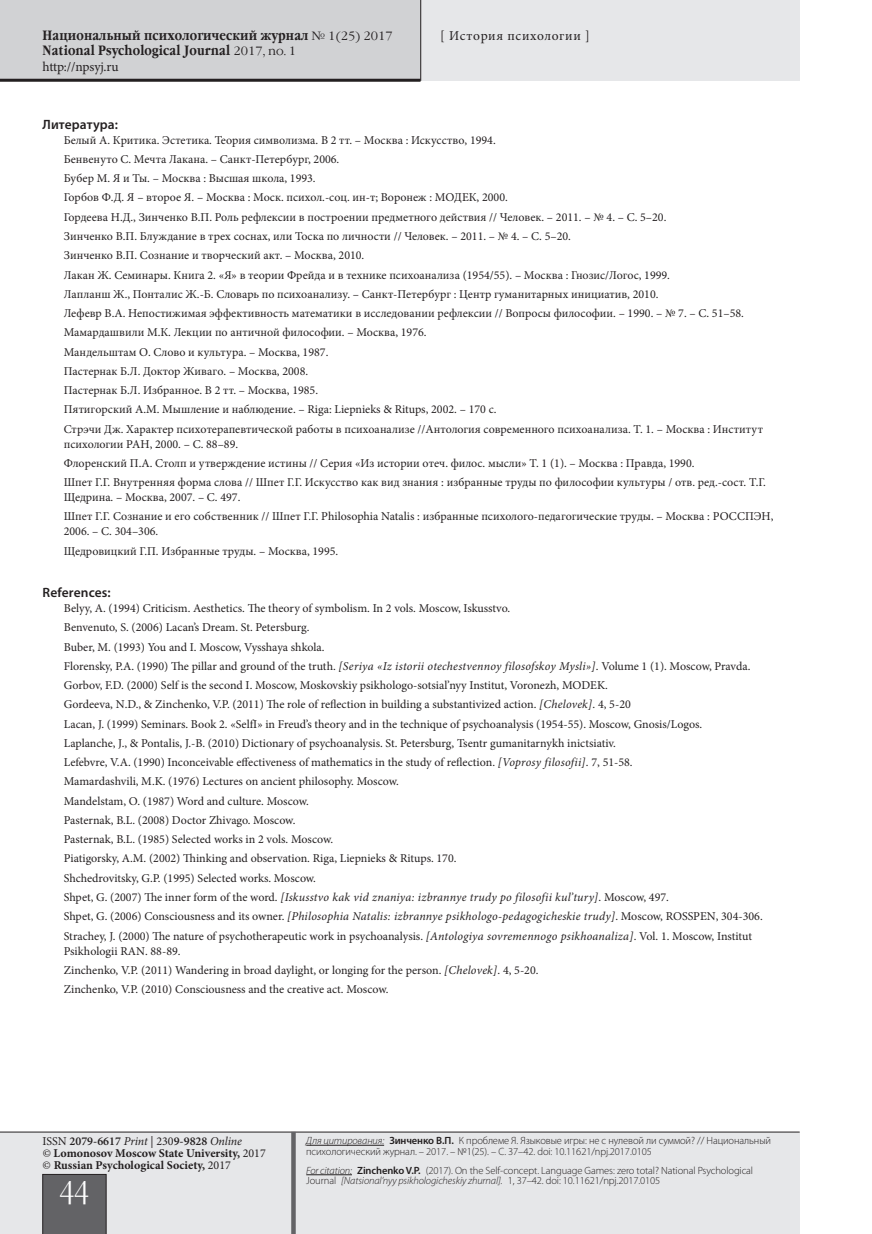
<style>
.page{position:relative;width:872px;height:1234px;background:#fff}
.page>*{position:absolute;margin:0;border:0;box-sizing:border-box;transform-origin:0 0}
.t1{font:30px "Garamond Narrow C";color:#fff}
.t2{font:700 13.5px/15px "Garamond Narrow C";letter-spacing:.01em;color:#231f20}
.SubHeader___2nd_leve{font:600 13.5px "Myriad Pro";letter-spacing:.01em;color:#231f20}
.t3{font:13.5px "Minion Pro";letter-spacing:.035em;color:#231f20}
.t4{font:13.5px "Minion Pro";letter-spacing:-.015em;color:#231f20}
.Reference{font:12px/15px "Minion Pro";color:#231f20}
.Reference-2{font:italic 12px "Minion Pro";letter-spacing:.02em;color:#231f20}
.t5{font:700 12px/12px "Minion Pro";color:#231f20}
.t6{font:300 10.5px/10.5px "Myriad Pro";letter-spacing:-.01em;color:#231f20}
.s1{font-family:"Garamond C";font-weight:400;font-size:12px}
.s2{font-style:italic}
.s3{font-style:normal}
.s4{font-weight:400}
.s5{font-weight:600}
.s6{font-weight:400;font-style:italic}
</style>
<div class="page">
<div style="left:0;top:0;width:799px;height:81px;background:#e6e7e9"></div>
<div style="left:0;top:0;width:421px;height:79px;background:#d1d2d4"></div>
<div style="left:0;top:1132px;width:799px;height:101px;background:#e6e7e9"></div>
<hr style="left:0;top:1131px;width:799px;height:1px;background:#231f20">
<div style="left:43px;top:1173px;width:63px;height:60px;background:#636366"></div>
<hr style="left:0;top:79px;width:420px;height:3px;background:#231f20">
<div style="left:291px;top:1131px;width:5px;height:102px;background:#636366"></div>
<hr style="left:420px;top:0;width:1px;height:81px;background:#231f20">
<hr style="left:306px;top:1144px;width:78px;height:1px;background:#231f20">
<hr style="left:306px;top:1174px;width:46px;height:1px;background:#231f20">
<p class="t2" style="left:43px;top:28px;width:352px">Национальный психологический журнал <span class="s1">№ 1(25) 2017<br></span>National Psychological Journal <span class="s1">2017, no. 1</span></p>
<p class="t4" style="left:43px;top:57px;width:78px">http://npsyj.ru</p>
<p class="t3" style="left:440px;top:26px;width:151px">[ История психологии ]</p>
<p class="SubHeader___2nd_leve" style="left:43px;top:115px;width:77px">Литература:</p>
<p class="Reference" style="left:64px;top:132px;width:433px">Белый А. Критика. Эстетика. Теория символизма. В 2 тт. – Москва : Искусство, 1994.</p>
<p class="Reference" style="left:64px;top:152px;width:277px">Бенвенуто С. Мечта Лакана. – Санкт-Петербург, 2006.</p>
<p class="Reference" style="left:64px;top:171px;width:253px">Бубер М. Я и Ты. – Москва : Высшая школа, 1993.</p>
<p class="Reference" style="left:64px;top:190px;width:445px">Горбов Ф.Д. Я – второе Я. – Москва : Моск. психол.-соц. ин-т; Воронеж : МОДЕК, 2000.</p>
<p class="Reference" style="left:64px;top:209px;width:604px">Гордеева Н.Д., Зинченко В.П. Роль рефлексии в построении предметного действия // Человек. – 2011. – № 4. – С. 5–20.</p>
<p class="Reference" style="left:64px;top:229px;width:508px">Зинченко В.П. Блуждание в трех соснах, или Тоска по личности // Человек. – 2011. – № 4. – С. 5–20.</p>
<p class="Reference" style="left:64px;top:248px;width:302px">Зинченко В.П. Сознание и творческий акт. – Москва, 2010.</p>
<p class="Reference" style="left:64px;top:267px;width:607px">Лакан Ж. Семинары. Книга 2. «Я» в теории Фрейда и в технике психоанализа (1954/55). – Москва : Гнозис/Логос, 1999.</p>
<p class="Reference" style="left:64px;top:286px;width:596px">Лапланш Ж., Понталис Ж.-Б. Словарь по психоанализу. – Санкт-Петербург : Центр гуманитарных инициатив, 2010.</p>
<p class="Reference" style="left:64px;top:306px;width:681px">Лефевр В.А. Непостижимая эффективность математики в исследовании рефлексии // Вопросы философии. – 1990. – № 7. – С. 51–58.</p>
<p class="Reference" style="left:64px;top:325px;width:364px">Мамардашвили М.К. Лекции по античной философии. – Москва, 1976.</p>
<p class="Reference" style="left:64px;top:344px;width:266px">Мандельштам О. Слово и культура. – Москва, 1987.</p>
<p class="Reference" style="left:64px;top:363px;width:246px">Пастернак Б.Л. Доктор Живаго. – Москва, 2008.</p>
<p class="Reference" style="left:64px;top:383px;width:256px">Пастернак Б.Л. Избранное. В 2 тт. – Москва, 1985.</p>
<p class="Reference" style="left:64px;top:402px;width:434px">Пятигорский А.М. Мышление и наблюдение. – Riga: Liepnieks &amp; Ritups, 2002. – 170 с.</p>
<p class="Reference" style="left:64px;top:421px;width:700px">Стрэчи Дж. Характер психотерапевтической работы в психоанализе //Антология современного психоанализа. Т. 1. – Москва : Институт психологии РАН, 2000. – С. 88–89.</p>
<p class="Reference" style="left:64px;top:455px;width:632px">Флоренский П.А. Столп и утверждение истины // Серия «Из истории отеч. филос. мысли» Т. 1 (1). – Москва : Правда, 1990.</p>
<p class="Reference" style="left:64px;top:475px;width:703px">Шпет Г.Г. Внутренняя форма слова // Шпет Г.Г. Искусство как вид знания : избранные труды по философии культуры / отв. ред.-сост. Т.Г.<br>Щедрина. – Москва, 2007. – С. 497.</p>
<p class="Reference" style="left:64px;top:509px;width:711px">Шпет Г.Г. Сознание и его собственник // Шпет Г.Г. Philosophia Natalis : избранные психолого-педагогические труды. – Москва : РОССПЭН,<br>2006. – С. 304–306.</p>
<p class="Reference" style="left:64px;top:543px;width:276px">Щедровицкий Г.П. Избранные труды. – Москва, 1995.</p>
<p class="SubHeader___2nd_leve" style="left:43px;top:583px;width:70px">References:</p>
<p class="Reference" style="left:64px;top:600px;width:448px">Belyy, A. (1994) Criticism. Aesthetics. The theory of symbolism. In 2 vols. Moscow, Iskusstvo.</p>
<p class="Reference" style="left:64px;top:620px;width:247px">Benvenuto, S. (2006) Lacan’s Dream. St. Petersburg.</p>
<p class="Reference" style="left:64px;top:639px;width:262px">Buber, M. (1993) You and I. Moscow, Vysshaya shkola.</p>
<p class="Reference" style="left:64px;top:658px;width:688px">Florensky, P.A. (1990) The pillar and ground of the truth. <span class="s2">[Seriya «Iz istorii otechestvennoy filosofskoy Mysli»]</span>. Volume 1 (1). Moscow, Pravda.</p>
<p class="Reference" style="left:64px;top:677px;width:545px">Gorbov, F.D. (2000) Self is the second I. Moscow, Moskovskiy psikhologo-sotsial’nyy Institut, Voronezh, MODEK.</p>
<p class="Reference" style="left:64px;top:697px;width:568px">Gordeeva, N.D., &amp; Zinchenko, V.P. (2011) The role of reflection in building a substantivized action. <span class="s2">[Chelovek]</span>. 4, 5-20</p>
<p class="Reference" style="left:64px;top:716px;width:640px">Lacan, J. (1999) Seminars. Book 2. «SelfI» in Freud’s theory and in the technique of psychoanalysis (1954-55). Moscow, Gnosis/Logos.</p>
<p class="Reference" style="left:64px;top:735px;width:554px">Laplanche, J., &amp; Pontalis, J.-B. (2010) Dictionary of psychoanalysis. St. Petersburg, Tsentr gumanitarnykh inictsiativ.</p>
<p class="Reference" style="left:64px;top:754px;width:570px">Lefebvre, V.A. (1990) Inconceivable effectiveness of mathematics in the study of reflection. <span class="s2">[Voprosy filosofii]</span>. 7, 51-58.</p>
<p class="Reference" style="left:64px;top:774px;width:336px">Mamardashvili, M.K. (1976) Lectures on ancient philosophy. Moscow.</p>
<p class="Reference" style="left:64px;top:793px;width:246px">Mandelstam, O. (1987) Word and culture. Moscow.</p>
<p class="Reference" style="left:64px;top:812px;width:233px">Pasternak, B.L. (2008) Doctor Zhivago. Moscow.</p>
<p class="Reference" style="left:64px;top:831px;width:271px">Pasternak, B.L. (1985) Selected works in 2 vols. Moscow.</p>
<p class="Reference" style="left:64px;top:851px;width:394px">Piatigorsky, A.M. (2002) Thinking and observation. Riga, Liepnieks &amp; Ritups. 170.</p>
<p class="Reference" style="left:64px;top:870px;width:254px">Shchedrovitsky, G.P. (1995) Selected works. Moscow.</p>
<p class="Reference-2" style="left:64px;top:888px;width:606px"><span class="s3">Shpet, G. (2007) The inner form of the word.</span> [Iskusstvo kak vid znaniya: izbrannye trudy po filosofii kul’tury]<span class="s3">. Moscow, 497.</span></p>
<p class="Reference" style="left:64px;top:908px;width:700px">Shpet, G. (2006) Consciousness and its owner. <span class="s2">[Philosophia Natalis: izbrannye psikhologo-pedagogicheskie trudy]</span>. Moscow, ROSSPEN, 304-306.</p>
<p class="Reference" style="left:64px;top:928px;width:689px">Strachey, J. (2000) The nature of psychotherapeutic work in psychoanalysis. <span class="s2">[Antologiya sovremennogo psikhoanaliza]</span>. Vol. 1. Moscow, Institut<br>Psikhologii RAN. 88-89.</p>
<p class="Reference" style="left:64px;top:962px;width:476px">Zinchenko, V.P. (2011) Wandering in broad daylight, or longing for the person. <span class="s2">[Chelovek]</span>. 4, 5-20.</p>
<p class="Reference" style="left:64px;top:981px;width:326px">Zinchenko, V.P. (2010) Consciousness and the creative act. Moscow.</p>
<p class="t5" style="left:43px;top:1134px;width:225px"><span class="s4">ISSN</span> <span class="s5">2079-6617</span> <span class="s6">Print</span> <span class="s4">| 230</span><span class="s5">9-9828</span> <span class="s6">Online<br>©</span> Lomonosov Moscow State University, <span class="s4">2017 ©</span> Russian Psychological Society, <span class="s4">2017</span></p>
<h1 class="t1" style="left:60px;top:1175px;width:31px">44</h1>
<p class="t6" style="left:306px;top:1134px;width:466px"><span class="s2">Для цитирования:</span> <span class="s5">Зинченко В.П.</span> К проблеме Я. Языковые игры: не с нулевой ли суммой? // Национальный психологический журнал. – 2017. – №1(25). – С. 37–42. doi: 10.11621/npj.2017.0105</p>
<p class="t6" style="left:306px;top:1164px;width:448px"><span class="s2">For citation:</span> <span class="s5">Zinchenko V.P.</span> (2017). On the Self-concept. Language Games: zero total? National Psychological<br>Journal <span class="s2">[Natsional’nyy psikhologicheskiy zhurnal].</span> 1, 37–42. doi: 10.11621/npj.2017.0105</p>
</div>
